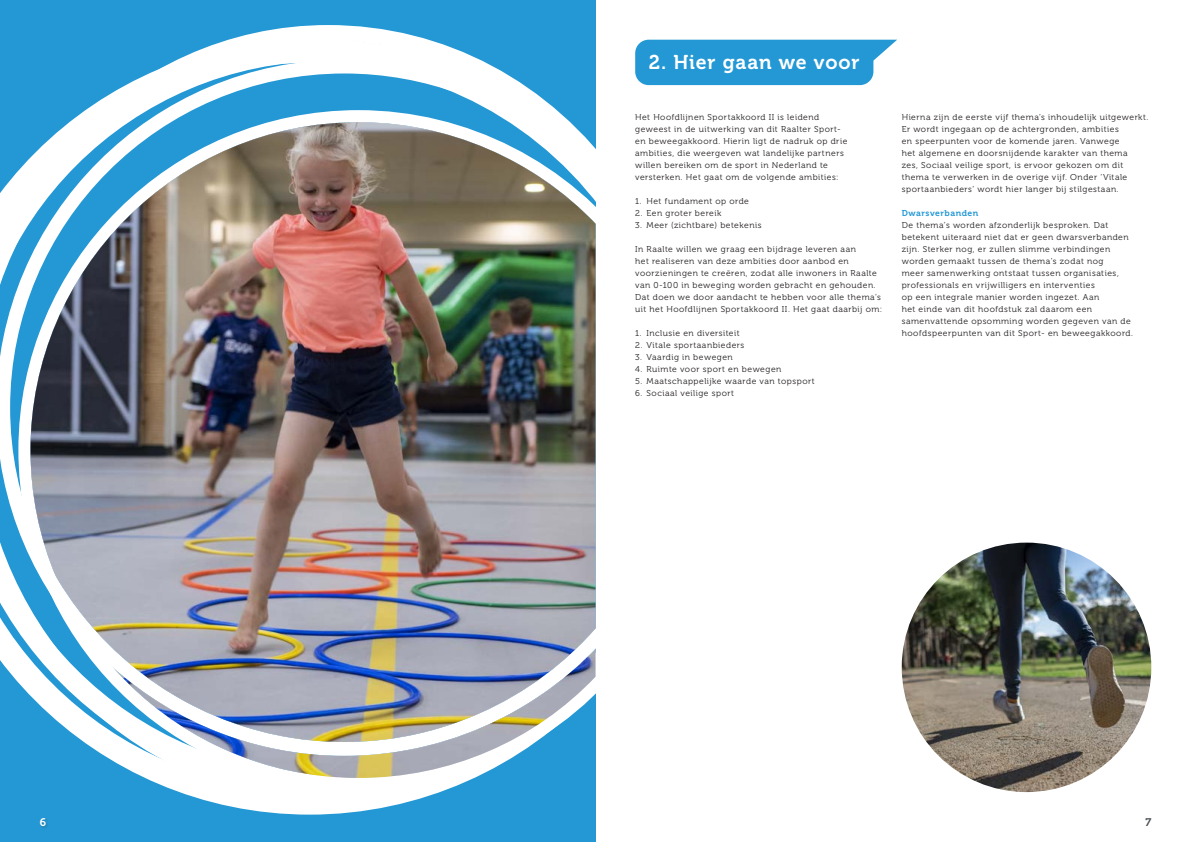
<style>
.page{position:relative;width:1191px;height:842px;background:#fff}
.page>*{position:absolute;margin:0;border:0;box-sizing:border-box;transform-origin:0 0}
.t1{font:19.9px "Museo 700";letter-spacing:.045em;color:#fff}
.t2{font:11px "Museo 700";color:#fff}
.t3{font:11px "Museo 700";color:#494f54}
.t4{font:8.5px/12px "Museo 300";letter-spacing:.06em;color:#231f20}
.t5{font:8.5px "Museo 700";letter-spacing:.06em;color:#2398d5}
</style>
<div class="page">
<svg style="left:635px;top:40px;width:262px;height:45px;background:#34a0d8"></svg>
<div style="left:0;top:0;width:595px;height:842px;background:#2398d5"></div>
<svg style="left:185px;top:25px;width:249px;height:777px;fill:#fff"></svg>
<svg style="left:0;top:40px;width:570px;height:754px"></svg>
<img style="left:30px;top:122px;width:565px;height:656px">
<div style="left:39px;top:817px;width:10px;height:12px;background:#231f20;opacity:.25"></div>
<img style="left:901px;top:543px;width:250px;height:249px;border-radius:125px">
<h1 class="t1" style="left:648px;top:51px;width:212px">2. Hier gaan we voor</h1>
<p class="t4" style="left:635px;top:111px;width:214px">Het Hoofdlijnen Sportakkoord II is leidend geweest in de uitwerking van dit Raalter Sport&shy;en beweegakkoord. Hierin ligt de nadruk op drie ambities, die weergeven wat landelijke partners willen bereiken om de sport in Nederland te versterken. Het gaat om de volgende ambities:</p>
<p class="t4" style="left:635px;top:195px;width:115px">1. Het fundament op orde</p>
<p class="t4" style="left:635px;top:207px;width:88px">2. Een groter bereik</p>
<p class="t4" style="left:635px;top:219px;width:128px">3. Meer (zichtbare) betekenis</p>
<p class="t4" style="left:635px;top:243px;width:248px">In Raalte willen we graag een bijdrage leveren aan<br>het realiseren van deze ambities door aanbod en voorzieningen te creëren, zodat alle inwoners in Raalte van 0-100 in beweging worden gebracht en gehouden.<br>Dat doen we door aandacht te hebben voor alle thema’s uit het Hoofdlijnen Sportakkoord II. Het gaat daarbij om:</p>
<p class="t4" style="left:635px;top:327px;width:106px">1. Inclusie en diversiteit</p>
<p class="t4" style="left:635px;top:339px;width:111px">2. Vitale sportaanbieders</p>
<p class="t4" style="left:635px;top:351px;width:99px">3. Vaardig in bewegen</p>
<p class="t4" style="left:635px;top:363px;width:148px">4. Ruimte voor sport en bewegen</p>
<p class="t4" style="left:635px;top:375px;width:181px">5. Maatschappelijke waarde van topsport</p>
<p class="t4" style="left:635px;top:387px;width:100px">6. Sociaal veilige sport</p>
<p class="t4" style="left:901px;top:111px;width:248px">Hierna zijn de eerste vijf thema’s inhoudelijk uitgewerkt.<br>Er wordt ingegaan op de achtergronden, ambities<br>en speerpunten voor de komende jaren. Vanwege<br>het algemene en doorsnijdende karakter van thema<br>zes, Sociaal veilige sport, is ervoor gekozen om dit thema te verwerken in de overige vijf. Onder ‘Vitale sportaanbieders’ wordt hier langer bij stilgestaan.</p>
<p class="t5" style="left:901px;top:208px;width:78px">Dwarsverbanden</p>
<p class="t4" style="left:901px;top:219px;width:233px">De thema’s worden afzonderlijk besproken. Dat betekent uiteraard niet dat er geen dwarsverbanden zijn. Sterker nog, er zullen slimme verbindingen worden gemaakt tussen de thema’s zodat nog<br>meer samenwerking ontstaat tussen organisaties, professionals en vrijwilligers en interventies<br>op een integrale manier worden ingezet. Aan<br>het einde van dit hoofdstuk zal daarom een samenvattende opsomming worden gegeven van de hoofdspeerpunten van dit Sport- en beweegakkoord.</p>
<p class="t2" style="left:40px;top:816px;width:8px">6</p>
<p class="t3" style="left:1145px;top:816px;width:7px">7</p>
</div>
